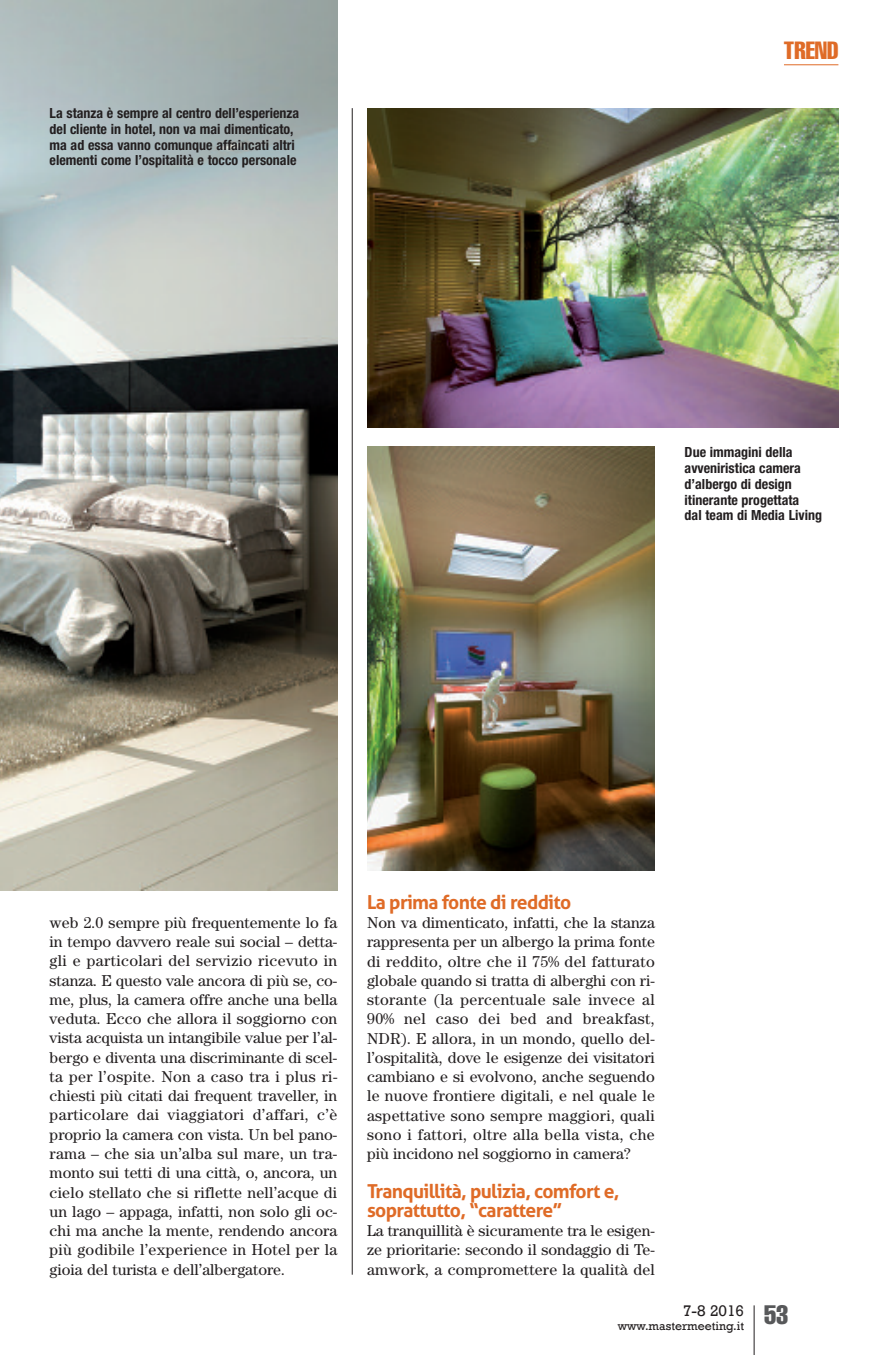
<style>
.page{position:relative;width:893px;height:1355px;background:#fff}
.page>*{position:absolute;margin:0;border:0;box-sizing:border-box;transform-origin:0 0}
.t1{font:extra-condensed 24.5px "Helvetica";color:#df6b27}
.t2{font:700 19.25px/19.2px "Aller";letter-spacing:-.035em;color:#df6b27}
.t3{font:15.75px/19.2px "Century";color:#231f20;text-align:justify}
.t4{font:15.75px "Rockwell";color:#231f20}
.t5{font:700 condensed 14px/15.8px "Helvetica Neue";color:#231f20}
.t6{font:12.25px "Rockwell";color:#231f20}
</style>
<div class="page">
<img style="left:0;top:0;width:337px;height:890px">
<hr style="left:754px;top:1305px;width:1px;height:49px;background:#231f20">
<hr style="left:784px;top:64px;width:54px;height:1px;background:#df6b27">
<hr style="left:352px;top:108px;width:1px;height:1166px;background:#231f20">
<img style="left:367px;top:108px;width:471px;height:320px">
<img style="left:367px;top:446px;width:288px;height:424px">
<p class="t5" style="left:50px;top:106px;width:251px">La stanza è sempre al centro dell’esperienza del cliente in hotel, non va mai dimenticato, ma ad essa vanno comunque affaincati altri elementi come l’ospitalità e tocco personale</p>
<h1 class="t1" style="left:784px;top:42px;width:56px">TREND</h1>
<p class="t5" style="left:685px;top:445px;width:139px">Due immagini della avveniristica camera d’albergo di design itinerante progettata<br>dal team di Media Living</p>
<p class="t3" style="left:50px;top:914px;width:289px">web 2.0 sempre più frequentemente lo fa in tempo davvero reale sui social – detta&shy;gli e particolari del servizio ricevuto in stanza. E questo vale ancora di più se, co&shy;me, plus, la camera offre anche una bella veduta. Ecco che allora il soggiorno con vista acquista un intangibile value per l’al&shy;bergo e diventa una discriminante di scel&shy;ta per l’ospite. Non a caso tra i plus ri&shy;chiesti più citati dai frequent traveller, in particolare dai viaggiatori d’affari, c’è proprio la camera con vista. Un bel pano&shy;rama – che sia un’alba sul mare, un tra&shy;monto sui tetti di una città, o, ancora, un cielo stellato che si riflette nell’acque di un lago – appaga, infatti, non solo gli oc&shy;chi ma anche la mente, rendendo ancora più godibile l’experience in Hotel per la gioia del turista e dell’albergatore.</p>
<p class="t2" style="left:367px;top:892px;width:206px">La prima fonte di reddito</p>
<p class="t3" style="left:367px;top:914px;width:289px">Non va dimenticato, infatti, che la stanza rappresenta per un albergo la prima fonte di reddito, oltre che il 75% del fatturato globale quando si tratta di alberghi con ri&shy;storante (la percentuale sale invece al 90% nel caso dei bed and breakfast, NDR). E allora, in un mondo, quello del&shy;l’ospitalità, dove le esigenze dei visitatori cambiano e si evolvono, anche seguendo le nuove frontiere digitali, e nel quale le aspettative sono sempre maggiori, quali sono i fattori, oltre alla bella vista, che più incidono nel soggiorno in camera?</p>
<p class="t2" style="left:367px;top:1181px;width:254px">Tranquillità, pulizia, comfort e, soprattutto, “carattere”</p>
<p class="t3" style="left:367px;top:1222px;width:289px">La tranquillità è sicuramente tra le esigen&shy;ze prioritarie: secondo il sondaggio di Te&shy;amwork, a compromettere la qualità del</p>
<p class="t6" style="left:618px;top:1318px;width:172px">www.mastermeeting.it <sup>53</sup></p>
<p class="t4" style="left:683px;top:1300px;width:63px">7-8 2016</p>
</div>
